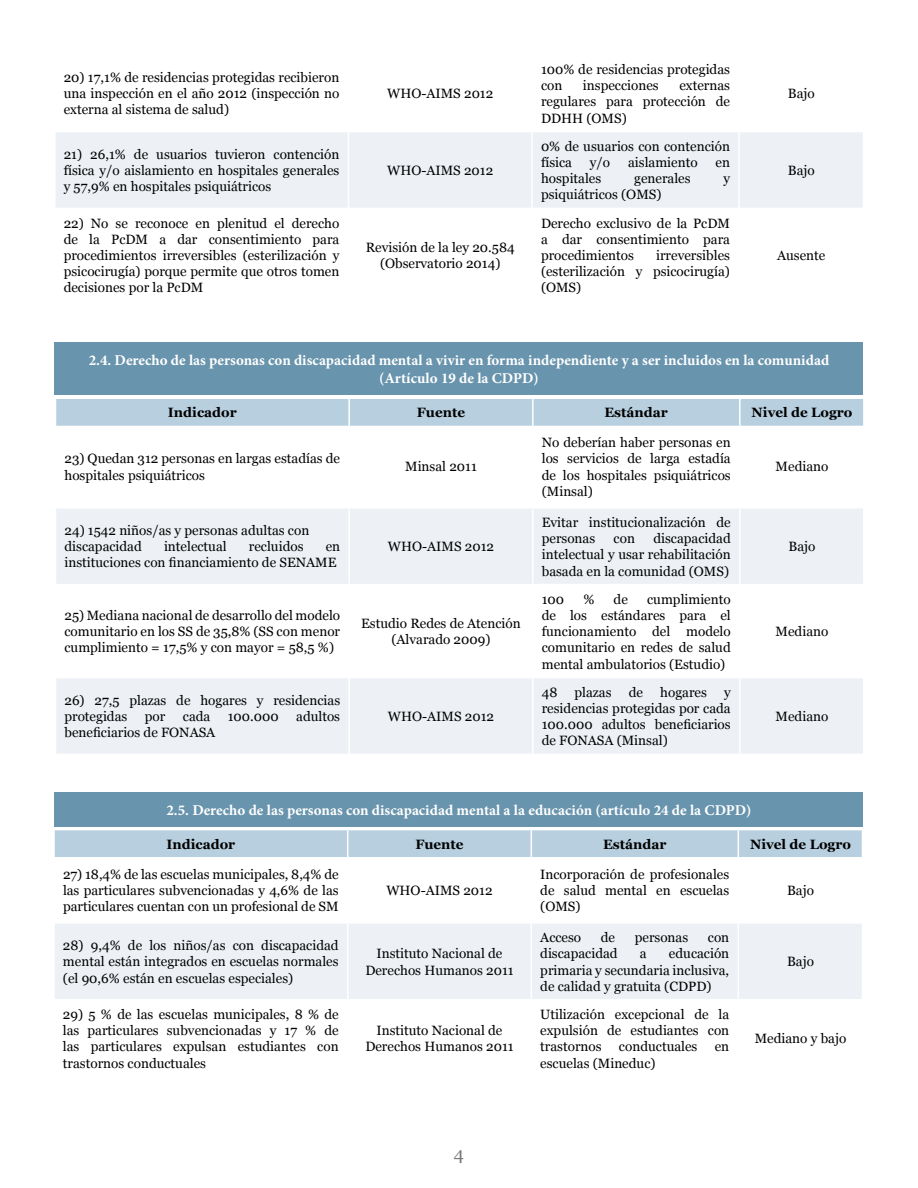
<style>
.page{position:relative;width:918px;height:1188px;background:#fff}
.page>*{position:absolute;margin:0;border:0;box-sizing:border-box;transform-origin:0 0}
.t1{font:18px "Georgia";color:#77787b}
.t2{font:700 15px/18px "Minion Pro";color:#fff;text-align:center}
.t3{font:13.5px/16.2px "Georgia";color:#000;text-align:justify}
.t4{font:700 13.5px "Georgia";color:#000}
</style>
<div class="page">
<div style="left:56px;top:132px;width:807px;height:76px;background:#edf1f5"></div>
<hr style="left:738px;top:132px;width:2px;height:76px;background:#fff">
<hr style="left:348px;top:132px;width:1px;height:76px;background:#fff">
<hr style="left:531px;top:132px;width:2px;height:76px;background:#fff">
<div style="left:56px;top:509px;width:806px;height:245px;background:#edf1f5"></div>
<svg style="left:56px;top:585px;width:806px;height:92px"></svg>
<hr style="left:739px;top:509px;width:2px;height:75px;background:#fff">
<hr style="left:55px;top:584px;width:294px;height:1px;background:#fff">
<hr style="left:349px;top:584px;width:184px;height:1px;background:#fff">
<hr style="left:533px;top:584px;width:207px;height:1px;background:#fff">
<hr style="left:740px;top:584px;width:125px;height:1px;background:#fff">
<hr style="left:739px;top:585px;width:2px;height:92px;background:#fff">
<hr style="left:55px;top:677px;width:294px;height:1px;background:#fff">
<hr style="left:349px;top:677px;width:184px;height:1px;background:#fff">
<hr style="left:533px;top:677px;width:207px;height:1px;background:#fff">
<hr style="left:740px;top:677px;width:125px;height:1px;background:#fff">
<hr style="left:739px;top:678px;width:2px;height:76px;background:#fff">
<div style="left:56px;top:399px;width:806px;height:27px;background:#b7cfde"></div>
<hr style="left:348px;top:399px;width:2px;height:27px;background:#fff">
<hr style="left:532px;top:399px;width:2px;height:27px;background:#fff">
<hr style="left:348px;top:509px;width:2px;height:75px;background:#fff">
<hr style="left:532px;top:509px;width:2px;height:75px;background:#fff">
<hr style="left:348px;top:585px;width:2px;height:92px;background:#fff">
<hr style="left:532px;top:585px;width:2px;height:92px;background:#fff">
<hr style="left:348px;top:678px;width:2px;height:76px;background:#fff">
<hr style="left:532px;top:678px;width:2px;height:76px;background:#fff">
<div style="left:55px;top:342px;width:808px;height:53px;background:#6894ad"></div>
<div style="left:55px;top:924px;width:805px;height:75px;background:#edf1f5"></div>
<hr style="left:738px;top:924px;width:1px;height:75px;background:#fff">
<svg style="left:55px;top:830px;width:805px;height:28px;background:#bad1df"></svg>
<hr style="left:347px;top:924px;width:1px;height:75px;background:#fff">
<hr style="left:531px;top:924px;width:1px;height:75px;background:#fff">
<div style="left:55px;top:792px;width:808px;height:35px;background:#6894ad"></div>
<p class="t3" style="left:64px;top:69px;width:277px">20) 17,1% de residencias protegidas recibieron una inspección en el año 2012 (inspección no externa al sistema de salud)</p>
<p class="t3" style="left:64px;top:146px;width:277px">21) 26,1% de usuarios tuvieron contención física y/o aislamiento en hospitales generales y 57,9% en hospitales psiquiátricos</p>
<p class="t3" style="left:64px;top:214px;width:277px">22) No se reconoce en plenitud el derecho de la PcDM a dar consentimiento para procedimientos irreversibles (esterilización y psicocirugía) porque permite que otros tomen decisiones por la PcDM</p>
<p class="t3" style="left:387px;top:85px;width:108px">WHO-AIMS 2012</p>
<p class="t3" style="left:387px;top:162px;width:108px">WHO-AIMS 2012</p>
<p class="t3" style="left:366px;top:239px;width:150px;text-align:center">Revisión de la ley 20.584 (Observatorio 2014)</p>
<p class="t3" style="left:541px;top:61px;width:190px">100% de residencias protegidas con</p>
<p class="t3" style="left:583px;top:77px;width:77px">inspecciones</p>
<p class="t3" style="left:541px;top:77px;width:190px;text-indent:138px">externas regulares para protección de DDHH (OMS)</p>
<p class="t3" style="left:788px;top:85px;width:28px">Bajo</p>
<p class="t3" style="left:541px;top:137px;width:190px">0% de usuarios con contención física</p>
<p class="t3" style="left:590px;top:154px;width:22px">y/o</p>
<p class="t3" style="left:628px;top:154px;width:71px">aislamiento</p>
<p class="t3" style="left:716px;top:154px;width:16px">en</p>
<p class="t3" style="left:541px;top:170px;width:62px">hospitales</p>
<p class="t3" style="left:634px;top:170px;width:58px">generales</p>
<p class="t3" style="left:723px;top:170px;width:8px">y</p>
<p class="t3" style="left:541px;top:186px;width:122px">psiquiátricos (OMS)</p>
<p class="t3" style="left:788px;top:162px;width:28px">Bajo</p>
<p class="t3" style="left:541px;top:214px;width:191px">Derecho exclusivo de la PcDM a dar consentimiento para procedimientos</p>
<p class="t3" style="left:541px;top:247px;width:190px;text-indent:115px">irreversibles (esterilización y psicocirugía) (OMS)</p>
<p class="t3" style="left:777px;top:247px;width:50px">Ausente</p>
<p class="t2" style="left:89px;top:351px;width:742px">2.4. Derecho de las personas con discapacidad mental a vivir en forma independiente y a ser incluidos en la comunidad (Artículo 19 de la CDPD)</p>
<p class="t4" style="left:168px;top:403px;width:70px">Indicador</p>
<p class="t4" style="left:417px;top:403px;width:50px">Fuente</p>
<p class="t4" style="left:605px;top:403px;width:65px">Estándar</p>
<p class="t4" style="left:752px;top:403px;width:102px">Nivel de Logro</p>
<p class="t3" style="left:65px;top:450px;width:277px">23) Quedan 312 personas en largas estadías de hospitales psiquiátricos</p>
<p class="t3" style="left:405px;top:458px;width:73px">Minsal 2011</p>
<p class="t3" style="left:542px;top:434px;width:190px">No deberían haber personas en los servicios de larga estadía de los hospitales psiquiátricos (Minsal)</p>
<p class="t3" style="left:776px;top:458px;width:54px">Mediano</p>
<p class="t3" style="left:65px;top:522px;width:246px">24) 1542 niños/as y personas adultas con discapacidad</p>
<p class="t3" style="left:164px;top:538px;width:64px">intelectual</p>
<p class="t3" style="left:249px;top:538px;width:56px">recluidos</p>
<p class="t3" style="left:65px;top:538px;width:277px;text-align:right">en<br>instituciones con financiamiento de SENAME</p>
<p class="t3" style="left:388px;top:538px;width:108px">WHO-AIMS 2012</p>
<p class="t3" style="left:542px;top:514px;width:190px">Evitar institucionalización de personas</p>
<p class="t3" style="left:542px;top:530px;width:191px;text-indent:112px">discapacidad intelectual y usar rehabilitación basada en la comunidad (OMS)</p>
<p class="t3" style="left:789px;top:538px;width:28px">Bajo</p>
<p class="t3" style="left:614px;top:530px;width:23px">con</p>
<p class="t3" style="left:64px;top:607px;width:277px">25) Mediana nacional de desarrollo del modelo comunitario en los SS de 35,8% (SS con menor cumplimiento = 17,5% y con mayor = 58,5 %)</p>
<p class="t3" style="left:361px;top:615px;width:161px;text-align:center">Estudio Redes de Atención (Alvarado 2009)</p>
<p class="t3" style="left:542px;top:590px;width:190px;text-indent:105px">cumplimiento de los estándares para el funcionamiento del modelo comunitario en redes de salud mental ambulatorios (Estudio)</p>
<p class="t3" style="left:542px;top:590px;width:24px">100</p>
<p class="t3" style="left:583px;top:590px;width:13px">%</p>
<p class="t3" style="left:614px;top:590px;width:16px">de</p>
<p class="t3" style="left:776px;top:623px;width:54px">Mediano</p>
<p class="t3" style="left:64px;top:692px;width:277px">26) 27,5 plazas de hogares y residencias protegidas</p>
<p class="t3" style="left:145px;top:708px;width:22px">por</p>
<p class="t3" style="left:183px;top:708px;width:29px">cada</p>
<p class="t3" style="left:228px;top:708px;width:52px">100.000</p>
<p class="t3" style="left:296px;top:708px;width:45px">adultos</p>
<p class="t3" style="left:64px;top:724px;width:152px">beneficiarios de FONASA</p>
<p class="t3" style="left:388px;top:708px;width:108px">WHO-AIMS 2012</p>
<p class="t3" style="left:542px;top:684px;width:17px">48</p>
<p class="t3" style="left:575px;top:684px;width:39px">plazas</p>
<p class="t3" style="left:629px;top:684px;width:16px">de</p>
<p class="t3" style="left:660px;top:684px;width:48px">hogares</p>
<p class="t3" style="left:542px;top:684px;width:191px;text-indent:182px">y residencias protegidas por cada 100.000 adultos beneficiarios de FONASA (Minsal)</p>
<p class="t3" style="left:776px;top:708px;width:54px">Mediano</p>
<p class="t2" style="left:166px;top:801px;width:587px">2.5. Derecho de las personas con discapacidad mental a la educación (artículo 24 de la CDPD)</p>
<p class="t4" style="left:166px;top:834px;width:70px">Indicador</p>
<p class="t4" style="left:415px;top:834px;width:50px">Fuente</p>
<p class="t4" style="left:603px;top:834px;width:65px">Estándar</p>
<p class="t4" style="left:750px;top:834px;width:102px">Nivel de Logro</p>
<p class="t3" style="left:63px;top:865px;width:277px">27) 18,4% de las escuelas municipales, 8,4% de las particulares subvencionadas y 4,6% de las particulares cuentan con un profesional de SM</p>
<p class="t3" style="left:540px;top:865px;width:190px">Incorporación de profesionales de salud mental en escuelas (OMS)</p>
<p class="t3" style="left:787px;top:881px;width:28px">Bajo</p>
<p class="t3" style="left:386px;top:881px;width:108px">WHO-AIMS 2012</p>
<p class="t3" style="left:63px;top:937px;width:277px">28) 9,4% de los niños/as con discapacidad mental están integrados en escuelas normales (el 90,6% están en escuelas especiales)</p>
<p class="t3" style="left:365px;top:945px;width:150px;text-align:center">Instituto Nacional de<br>Derechos Humanos 2011</p>
<p class="t3" style="left:63px;top:1006px;width:277px">29) 5 % de las escuelas municipales, 8 % de las particulares subvencionadas y 17 % de las particulares expulsan estudiantes con trastornos conductuales</p>
<p class="t3" style="left:365px;top:1022px;width:150px;text-align:center">Instituto Nacional de<br>Derechos Humanos 2011</p>
<p class="t3" style="left:540px;top:929px;width:42px">Acceso</p>
<p class="t3" style="left:601px;top:929px;width:16px">de</p>
<p class="t3" style="left:635px;top:929px;width:55px">personas</p>
<p class="t3" style="left:708px;top:929px;width:23px">con</p>
<p class="t3" style="left:540px;top:945px;width:79px">discapacidad</p>
<p class="t3" style="left:640px;top:945px;width:8px">a</p>
<p class="t3" style="left:540px;top:945px;width:190px;text-indent:129px">educación primaria y secundaria inclusiva, de calidad y gratuita (CDPD)</p>
<p class="t3" style="left:787px;top:953px;width:28px">Bajo</p>
<p class="t3" style="left:540px;top:1006px;width:191px">Utilización excepcional de la expulsión de estudiantes con trastornos</p>
<p class="t3" style="left:619px;top:1038px;width:80px">conductuales</p>
<p class="t3" style="left:715px;top:1038px;width:16px">en</p>
<p class="t3" style="left:540px;top:1054px;width:117px">escuelas (Mineduc)</p>
<p class="t3" style="left:755px;top:1030px;width:93px">Mediano y bajo</p>
<h1 class="t1" style="left:454px;top:1141px;width:12px">4</h1>
</div>
